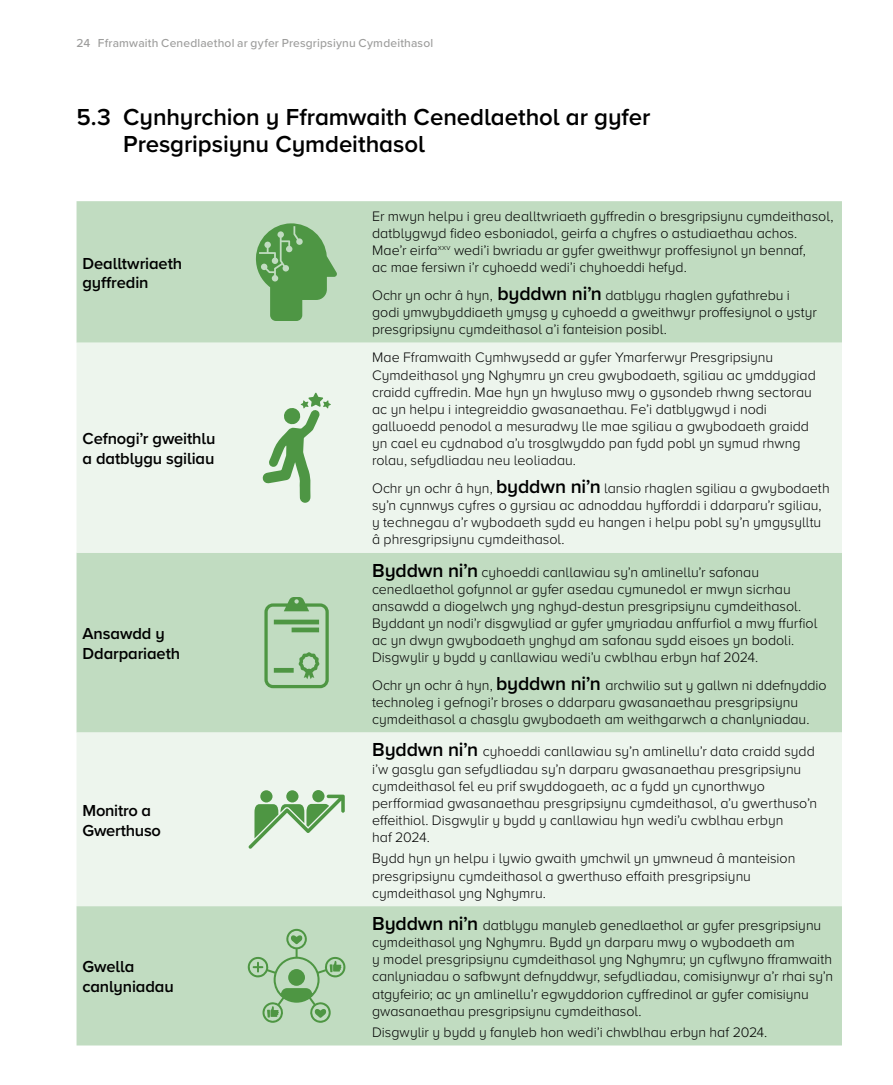
<style>
.page{position:relative;width:893px;height:1085px;background:#fff}
.page>*{position:absolute;margin:0;border:0;box-sizing:border-box;transform-origin:0 0}
.Sub{font:600 24px/27px "Proxima Nova";letter-spacing:-.005em;color:#000}
.Body{font:600 16.5px/19.8px "Proxima Nova";letter-spacing:-.01em;color:#000}
.Table_text{font:300 14.25px/17.1px "Proxima Nova";color:#000}
.t1{font:500 12px "Proxima Nova";letter-spacing:.015em;color:#9d9d9c}
.s1{font-weight:600;font-size:19.5px}
</style>
<div class="page">
<div style="left:77px;top:201px;width:765px;height:844px;background:#c1dcc1"></div>
<svg style="left:77px;top:342px;width:765px;height:564px;background:#deedde"></svg>
<svg style="left:256px;top:223px;width:82px;height:98px;background:#7ab174"></svg>
<svg style="left:262px;top:392px;width:69px;height:110px;background:#bdd8ba"></svg>
<svg style="left:264px;top:597px;width:65px;height:91px;background:#9fc79b"></svg>
<svg style="left:248px;top:789px;width:97px;height:59px;background:#b7d5b4"></svg>
<svg style="left:247px;top:928px;width:99px;height:94px;background:#aacea8"></svg>
<hr style="left:892px;top:0;width:1px;height:1084px;background:#edf5ed">
<p class="t1" style="left:77px;top:34px;width:358px">24 Fframwaith Cenedlaethol ar gyfer Presgripsiynu Cymdeithasol</p>
<h3 class="Sub" style="left:123px;top:103px;width:529px;text-indent:-47px">5.3 Cynhyrchion y Fframwaith Cenedlaethol ar gyfer<br>Presgripsiynu Cymdeithasol</h3>
<p class="Body" style="left:83px;top:253px;width:101px">Dealltwriaeth gyffredin</p>
<p class="Body" style="left:83px;top:428px;width:134px">Cefnogi’r gweithlu a datblygu sgiliau</p>
<p class="Body" style="left:83px;top:623px;width:99px">Ansawdd y<br>Ddarpariaeth</p>
<p class="Body" style="left:83px;top:800px;width:80px">Monitro a<br>Gwerthuso</p>
<p class="Body" style="left:83px;top:956px;width:93px">Gwella canlyniadau</p>
<p class="Table_text" style="left:372px;top:207px;width:463px">Er mwyn helpu i greu dealltwriaeth gyffredin o bresgripsiynu cymdeithasol, datblygwyd fideo esboniadol, geirfa a chyfres o astudiaethau achos.<br>Mae’r eirfa<sup>xxv</sup> wedi’i bwriadu ar gyfer gweithwyr proffesiynol yn bennaf,<br>ac mae fersiwn i’r cyhoedd wedi’i chyhoeddi hefyd.</p>
<p class="Table_text" style="left:372px;top:286px;width:446px">Ochr yn ochr â hyn, <span class="s1">byddwn ni’n</span> datblygu rhaglen gyfathrebu i godi ymwybyddiaeth ymysg y cyhoedd a gweithwyr proffesiynol o ystyr presgripsiynu cymdeithasol a’i fanteision posibl.</p>
<p class="Table_text" style="left:372px;top:348px;width:445px">Mae Fframwaith Cymhwysedd ar gyfer Ymarferwyr Presgripsiynu Cymdeithasol yng Nghymru yn creu gwybodaeth, sgiliau ac ymddygiad craidd cyffredin. Mae hyn yn hwyluso mwy o gysondeb rhwng sectorau ac yn helpu i integreiddio gwasanaethau. Fe’i datblygwyd i nodi galluoedd penodol a mesuradwy lle mae sgiliau a gwybodaeth graidd yn cael eu cydnabod a’u trosglwyddo pan fydd pobl yn symud rhwng rolau, sefydliadau neu leoliadau.</p>
<p class="Table_text" style="left:372px;top:478px;width:459px">Ochr yn ochr â hyn, <span class="s1">byddwn ni’n</span> lansio rhaglen sgiliau a gwybodaeth sy’n cynnwys cyfres o gyrsiau ac adnoddau hyfforddi i ddarparu’r sgiliau, y technegau a’r wybodaeth sydd eu hangen i helpu pobl sy’n ymgysylltu â phresgripsiynu cymdeithasol.</p>
<p class="Table_text" style="left:372px;top:562px;width:447px"><span class="s1">Byddwn ni’n</span> cyhoeddi canllawiau sy’n amlinellu’r safonau cenedlaethol gofynnol ar gyfer asedau cymunedol er mwyn sicrhau ansawdd a diogelwch yng nghyd-destun presgripsiynu cymdeithasol.<br>Byddant yn nodi’r disgwyliad ar gyfer ymyriadau anffurfiol a mwy ffurfiol ac yn dwyn gwybodaeth ynghyd am safonau sydd eisoes yn bodoli.<br>Disgwylir y bydd y canllawiau wedi’u cwblhau erbyn haf 2024.</p>
<p class="Table_text" style="left:372px;top:675px;width:456px">Ochr yn ochr â hyn, <span class="s1">byddwn ni’n</span> archwilio sut y gallwn ni ddefnyddio technoleg i gefnogi’r broses o ddarparu gwasanaethau presgripsiynu cymdeithasol a chasglu gwybodaeth am weithgarwch a chanlyniadau.</p>
<p class="Table_text" style="left:372px;top:742px;width:447px"><span class="s1">Byddwn ni’n</span> cyhoeddi canllawiau sy’n amlinellu’r data craidd sydd i’w gasglu gan sefydliadau sy’n darparu gwasanaethau presgripsiynu cymdeithasol fel eu prif swyddogaeth, ac a fydd yn cynorthwyo perfformiad gwasanaethau presgripsiynu cymdeithasol, a’u gwerthuso’n effeithiol. Disgwylir y bydd y canllawiau hyn wedi’u cwblhau erbyn<br>haf 2024.</p>
<p class="Table_text" style="left:372px;top:849px;width:425px">Bydd hyn yn helpu i lywio gwaith ymchwil yn ymwneud â manteision presgripsiynu cymdeithasol a gwerthuso effaith presgripsiynu cymdeithasol yng Nghymru.</p>
<p class="Table_text" style="left:372px;top:915px;width:463px"><span class="s1">Byddwn ni’n</span> datblygu manyleb genedlaethol ar gyfer presgripsiynu cymdeithasol yng Nghymru. Bydd yn darparu mwy o wybodaeth am<br>y model presgripsiynu cymdeithasol yng Nghymru; yn cyflwyno fframwaith canlyniadau o safbwynt defnyddwyr, sefydliadau, comisiynwyr a’r rhai sy’n atgyfeirio; ac yn amlinellu’r egwyddorion cyffredinol ar gyfer comisiynu gwasanaethau presgripsiynu cymdeithasol.</p>
<p class="Table_text" style="left:372px;top:1022px;width:397px">Disgwylir y bydd y fanyleb hon wedi’i chwblhau erbyn haf 2024.</p>
</div>
